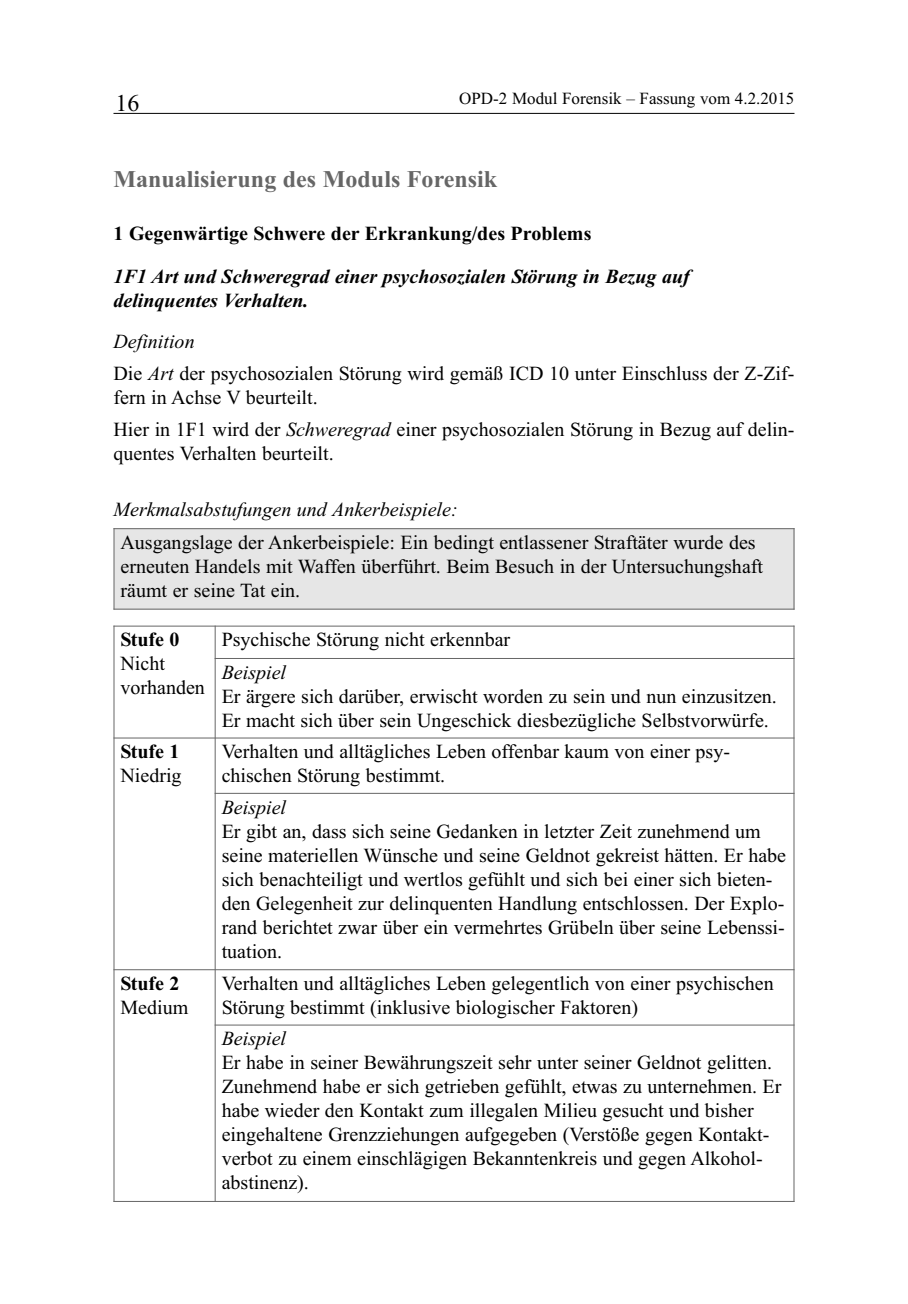
<style>
.page{position:relative;width:908px;height:1304px;background:#fff}
.page>*{position:absolute;margin:0;border:0;box-sizing:border-box;transform-origin:0 0}
.t1{font:700 24px "Times New Roman";color:#666}
.t2{font:24px "Times New Roman";color:#000}
.t3{font:20px/24px "Times New Roman";color:#000}
.t4{font:italic 700 20px/24px "Times New Roman";color:#000}
.t5{font:700 20px "Times New Roman";color:#000}
.t6{font:italic 20px "Times New Roman";color:#000}
.t7{font:17px "Times New Roman";color:#000}
.s1{font-style:italic}
</style>
<div class="page">
<hr style="left:113px;top:113px;width:681px;height:1px;background:#000">
<div style="left:113px;top:528px;width:681px;height:82px;background:#e6e6e6"></div>
<hr style="left:113px;top:528px;width:1px;height:82px;background:#666">
<hr style="left:793px;top:528px;width:1px;height:82px;background:#666">
<hr style="left:113px;top:528px;width:681px;height:1px;background:#666">
<hr style="left:113px;top:609px;width:681px;height:1px;background:#666">
<hr style="left:113px;top:626px;width:1px;height:576px;background:#666">
<hr style="left:214px;top:626px;width:1px;height:576px;background:#666">
<hr style="left:793px;top:626px;width:1px;height:576px;background:#666">
<hr style="left:113px;top:626px;width:681px;height:1px;background:#666">
<hr style="left:214px;top:658px;width:580px;height:1px;background:#666">
<hr style="left:113px;top:737px;width:681px;height:1px;background:#666">
<hr style="left:214px;top:793px;width:580px;height:1px;background:#666">
<hr style="left:113px;top:969px;width:681px;height:1px;background:#666">
<hr style="left:214px;top:1025px;width:580px;height:1px;background:#666">
<hr style="left:113px;top:1201px;width:681px;height:1px;background:#666">
<p class="t2" style="left:115px;top:89px;width:25px">16</p>
<p class="t7" style="left:459px;top:88px;width:337px">OPD-2 Modul Forensik – Fassung vom 4.2.2015</p>
<p class="t1" style="left:113px;top:164px;width:385px">Manualisierung des Moduls Forensik</p>
<p class="t5" style="left:113px;top:221px;width:479px">1 Gegenwärtige Schwere der Erkrankung/des Problems</p>
<p class="t4" style="left:113px;top:265px;width:577px">1F1 Art und Schweregrad einer psychosozialen Störung in Bezug auf delinquentes Verhalten.</p>
<p class="t3" style="left:113px;top:326px;width:682px;line-height:32px"><span class="s1">Definition<br></span>Die <span class="s1">Art</span> der psychosozialen Störung wird gemäß ICD 10 unter Einschluss der Z-Zif-</p>
<p class="t3" style="left:113px;top:382px;width:682px;line-height:32px">fern in Achse V beurteilt.<br>Hier in 1F1 wird der <span class="s1">Schweregrad</span> einer psychosozialen Störung in Bezug auf delin-</p>
<p class="t3" style="left:113px;top:442px;width:222px">quentes Verhalten beurteilt.</p>
<p class="t6" style="left:113px;top:498px;width:345px">Merkmalsabstufungen und Ankerbeispiele:</p>
<p class="t3" style="left:120px;top:530px;width:643px">Ausgangslage der Ankerbeispiele: Ein bedingt entlassener Straftäter wurde des erneuten Handels mit Waffen überführt. Beim Besuch in der Untersuchungshaft räumt er seine Tat ein.</p>
<p class="t5" style="left:120px;top:628px;width:60px">Stufe 0</p>
<p class="t3" style="left:120px;top:652px;width:86px">Nicht vorhanden</p>
<p class="t3" style="left:221px;top:628px;width:290px">Psychische Störung nicht erkennbar</p>
<p class="t6" style="left:221px;top:660px;width:66px">Beispiel</p>
<p class="t3" style="left:221px;top:684px;width:556px">Er ärgere sich darüber, erwischt worden zu sein und nun einzusitzen.<br>Er macht sich über sein Ungeschick diesbezügliche Selbstvorwürfe.</p>
<p class="t5" style="left:120px;top:740px;width:60px">Stufe 1</p>
<p class="t3" style="left:120px;top:763px;width:63px">Niedrig</p>
<p class="t5" style="left:120px;top:971px;width:60px">Stufe 2</p>
<p class="t3" style="left:120px;top:995px;width:69px">Medium</p>
<p class="t3" style="left:221px;top:739px;width:509px">Verhalten und alltägliches Leben offenbar kaum von einer psy&shy;chischen Störung bestimmt.</p>
<p class="t6" style="left:221px;top:795px;width:66px">Beispiel</p>
<p class="t3" style="left:221px;top:819px;width:565px">Er gibt an, dass sich seine Gedanken in letzter Zeit zunehmend um seine materiellen Wünsche und seine Geldnot gekreist hätten. Er habe sich benachteiligt und wertlos gefühlt und sich bei einer sich bieten&shy;den Gelegenheit zur delinquenten Handlung entschlossen. Der Explo&shy;rand berichtet zwar über ein vermehrtes Grübeln über seine Lebenssi&shy;tuation.</p>
<p class="t3" style="left:221px;top:971px;width:553px">Verhalten und alltägliches Leben gelegentlich von einer psychischen<br>Störung bestimmt (inklusive biologischer Faktoren)</p>
<p class="t6" style="left:221px;top:1027px;width:66px">Beispiel</p>
<p class="t3" style="left:221px;top:1050px;width:561px">Er habe in seiner Bewährungszeit sehr unter seiner Geldnot gelitten.<br>Zunehmend habe er sich getrieben gefühlt, etwas zu unternehmen. Er habe wieder den Kontakt zum illegalen Milieu gesucht und bisher eingehaltene Grenzziehungen aufgegeben (Verstöße gegen Kontakt&shy;verbot zu einem einschlägigen Bekanntenkreis und gegen Alkohol&shy;abstinenz).</p>
</div>
